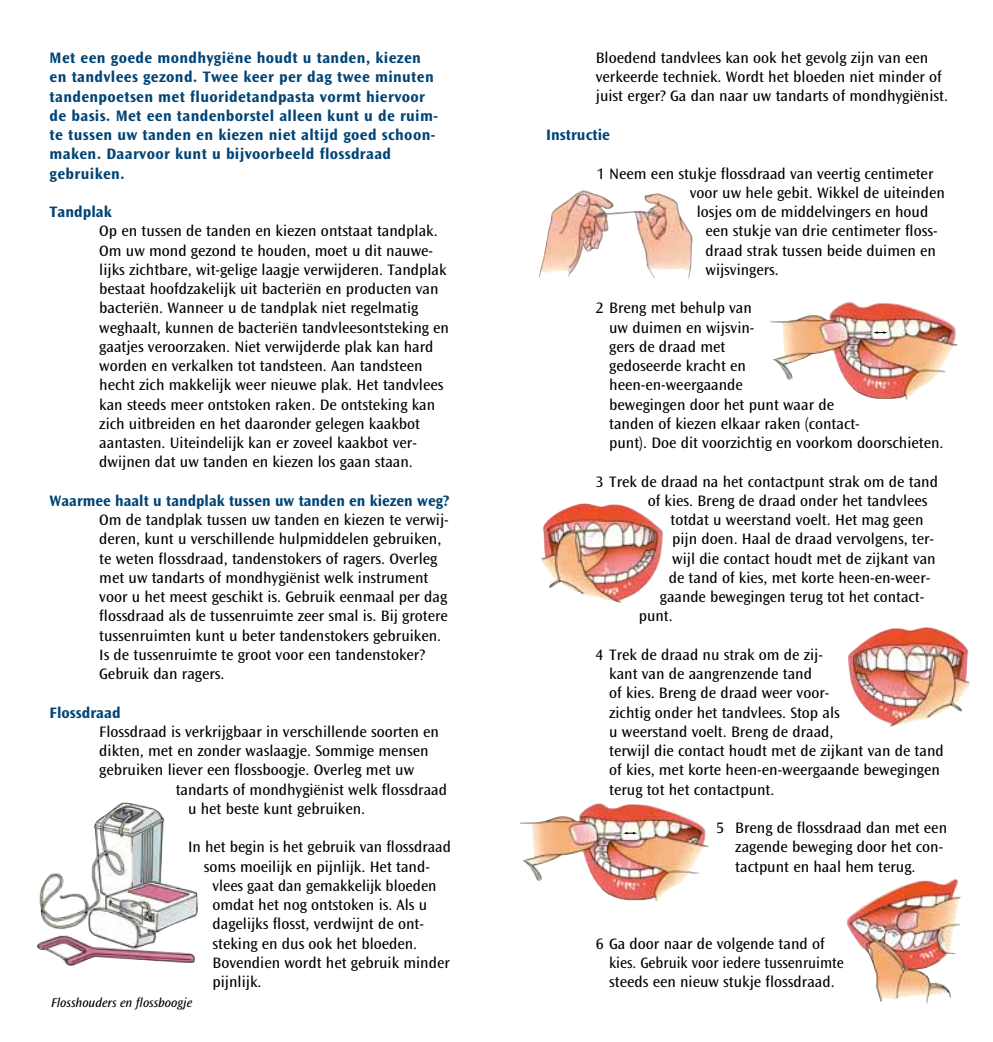
<style>
.page{position:relative;width:993px;height:1042px;background:#fff}
.page>*{position:absolute;margin:0;border:0;box-sizing:border-box;transform-origin:0 0}
.t1{font:15.75px/19.2px "Ocean Sans Std";color:#000}
.t2{font:700 15.75px/19.2px "Ocean Sans Std";letter-spacing:.02em;color:#004476}
.t3{font:700 15.75px "Ocean Sans Std";color:#004476}
.t4{font:italic 13.12px "Ocean Sans Std";color:#000}
</style>
<div class="page">
<img style="left:846px;top:879px;width:114px;height:125px">
<img style="left:37px;top:802px;width:161px;height:164px">
<img style="left:541px;top:503px;width:122px;height:100px">
<img style="left:848px;top:627px;width:122px;height:99px">
<img style="left:519px;top:803px;width:189px;height:98px">
<img style="left:770px;top:302px;width:186px;height:98px">
<svg style="left:938px;top:338px;width:20px;height:52px"></svg>
<img style="left:539px;top:190px;width:153px;height:86px">
<svg style="left:539px;top:276px;width:151px;height:3px"></svg>
<svg style="left:873px;top:331px;width:14px;height:3px"></svg>
<svg style="left:623px;top:832px;width:14px;height:2px"></svg>
<p class="t2" style="left:50px;top:48px;width:389px">Met een goede mondhygiëne houdt u tanden, kiezen en tandvlees gezond. Twee keer per dag twee minuten tandenpoetsen met fluoridetandpasta vormt hiervoor de basis. Met een tandenborstel alleen kunt u de ruim&shy;te tussen uw tanden en kiezen niet altijd goed schoon&shy;maken. Daarvoor kunt u bijvoorbeeld flossdraad gebruiken.</p>
<p class="t3" style="left:50px;top:203px;width:64px">Tandplak</p>
<p class="t1" style="left:99px;top:222px;width:351px">Op en tussen de tanden en kiezen ontstaat tandplak.<br>Om uw mond gezond te houden, moet u dit nauwe&shy;lijks zichtbare, wit-gelige laagje verwijderen. Tandplak bestaat hoofdzakelijk uit bacteriën en producten van bacteriën. Wanneer u de tandplak niet regelmatig weghaalt, kunnen de bacteriën tandvleesontsteking en gaatjes veroorzaken. Niet verwijderde plak kan hard worden en verkalken tot tandsteen. Aan tandsteen hecht zich makkelijk weer nieuwe plak. Het tandvlees kan steeds meer ontstoken raken. De ontsteking kan zich uitbreiden en het daaronder gelegen kaakbot aantasten. Uiteindelijk kan er zoveel kaakbot ver&shy;dwijnen dat uw tanden en kiezen los gaan staan.</p>
<p class="t3" style="left:50px;top:492px;width:401px">Waarmee haalt u tandplak tussen uw tanden en kiezen weg?</p>
<p class="t1" style="left:99px;top:510px;width:351px">Om de tandplak tussen uw tanden en kiezen te verwij&shy;deren, kunt u verschillende hulpmiddelen gebruiken, te weten flossdraad, tandenstokers of ragers. Overleg met uw tandarts of mondhygiënist welk instrument voor u het meest geschikt is. Gebruik eenmaal per dag flossdraad als de tussenruimte zeer smal is. Bij grotere tussenruimten kunt u beter tandenstokers gebruiken.<br>Is de tussenruimte te groot voor een tandenstoker?<br>Gebruik dan ragers.</p>
<p class="t3" style="left:50px;top:703px;width:72px">Flossdraad</p>
<p class="t1" style="left:99px;top:722px;width:341px">Flossdraad is verkrijgbaar in verschillende soorten en</p>
<p class="t1" style="left:99px;top:741px;width:330px">dikten, met en zonder waslaagje. Sommige mensen</p>
<p class="t1" style="left:99px;top:761px;width:316px">gebruiken liever een flossboogje. Overleg met uw</p>
<p class="t1" style="left:176px;top:780px;width:273px">tandarts of mondhygiënist welk flossdraad</p>
<p class="t1" style="left:188px;top:799px;width:179px">u het beste kunt gebruiken.</p>
<p class="t1" style="left:188px;top:838px;width:264px">In het begin is het gebruik van flossdraad</p>
<p class="t1" style="left:204px;top:857px;width:227px">soms moeilijk en pijnlijk. Het tand-</p>
<p class="t1" style="left:212px;top:876px;width:225px">vlees gaat dan gemakkelijk bloeden</p>
<p class="t1" style="left:212px;top:895px;width:216px">omdat het nog ontstoken is. Als u</p>
<p class="t1" style="left:212px;top:915px;width:213px">dagelijks flosst, verdwijnt de ont-</p>
<p class="t1" style="left:212px;top:934px;width:206px">steking en dus ook het bloeden.</p>
<p class="t1" style="left:212px;top:953px;width:239px">Bovendien wordt het gebruik minder</p>
<p class="t1" style="left:212px;top:972px;width:50px">pijnlijk.</p>
<p class="t4" style="left:51px;top:995px;width:142px">Flosshouders en flossboogje</p>
<p class="t1" style="left:595px;top:48px;width:353px">Bloedend tandvlees kan ook het gevolg zijn van een verkeerde techniek. Wordt het bloeden niet minder of juist erger? Ga dan naar uw tandarts of mondhygiënist.</p>
<p class="t3" style="left:546px;top:126px;width:65px">Instructie</p>
<p class="t1" style="left:596px;top:164px;width:338px">1 Neem een stukje flossdraad van veertig centimeter</p>
<p class="t1" style="left:689px;top:183px;width:256px">voor uw hele gebit. Wikkel de uiteinden</p>
<p class="t1" style="left:696px;top:202px;width:233px">losjes om de middelvingers en houd</p>
<p class="t1" style="left:705px;top:222px;width:233px">een stukje van drie centimeter floss-</p>
<p class="t1" style="left:705px;top:241px;width:232px">draad strak tussen beide duimen en</p>
<p class="t1" style="left:705px;top:260px;width:75px">wijsvingers.</p>
<p class="t1" style="left:609px;top:299px;width:336px;text-indent:-13px">2 Breng met behulp van<br>uw duimen en wijsvin-<br>gers de draad met<br>gedoseerde kracht en<br>heen-en-weergaande<br>bewegingen door het punt waar de<br>tanden of kiezen elkaar raken (contact-<br>punt). Doe dit voorzichtig en voorkom doorschieten.</p>
<p class="t1" style="left:595px;top:472px;width:343px">3 Trek de draad na het contactpunt strak om de tand</p>
<p class="t1" style="left:647px;top:491px;width:281px">of kies. Breng de draad onder het tandvlees</p>
<p class="t1" style="left:670px;top:510px;width:254px">totdat u weerstand voelt. Het mag geen</p>
<p class="t1" style="left:672px;top:530px;width:263px">pijn doen. Haal de draad vervolgens, ter-</p>
<p class="t1" style="left:672px;top:549px;width:265px">wijl die contact houdt met de zijkant van</p>
<p class="t1" style="left:668px;top:568px;width:263px">de tand of kies, met korte heen-en-weer-</p>
<p class="t1" style="left:659px;top:587px;width:265px">gaande bewegingen terug tot het contact-</p>
<p class="t1" style="left:638px;top:607px;width:35px">punt.</p>
<p class="t1" style="left:609px;top:645px;width:336px;text-indent:-13px">4 Trek de draad nu strak om de zij-<br>kant van de aangrenzende tand<br>of kies. Breng de draad weer voor-<br>zichtig onder het tandvlees. Stop als<br>u weerstand voelt. Breng de draad,<br>terwijl die contact houdt met de zijkant van de tand of kies, met korte heen-en-weergaande bewegingen terug tot het contactpunt.</p>
<p class="t1" style="left:735px;top:818px;width:213px;text-indent:-19px">5 Breng de flossdraad dan met een zagende beweging door het con&shy;tactpunt en haal hem terug.</p>
<p class="t1" style="left:609px;top:934px;width:236px;text-indent:-13px">6 Ga door naar de volgende tand of kies. Gebruik voor iedere tussenruimte steeds een nieuw stukje flossdraad.</p>
</div>
